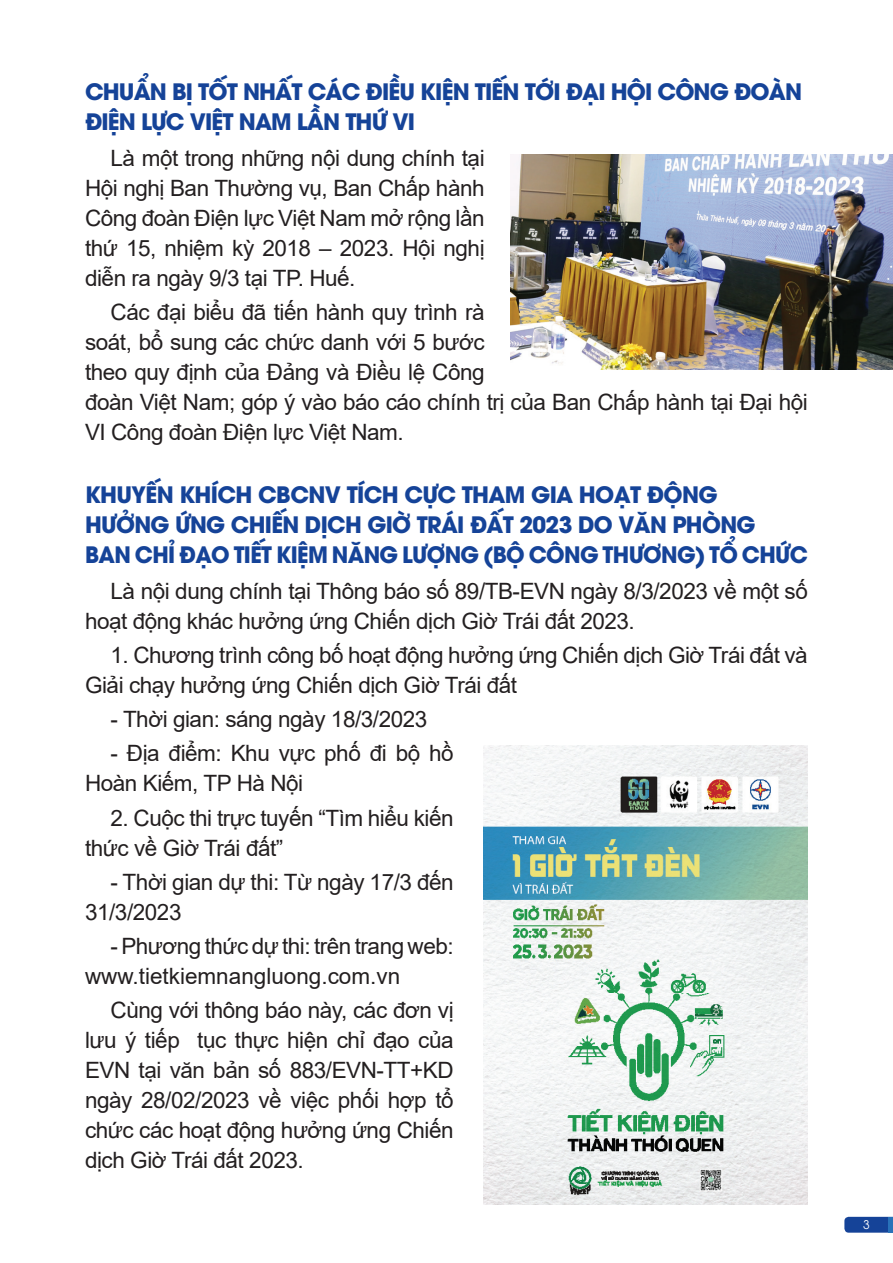
<style>
.page{position:relative;width:893px;height:1263px;background:#fff}
.page>*{position:absolute;margin:0;border:0;box-sizing:border-box;transform-origin:0 0}
.t1{font:22.5px/30px "Arial";letter-spacing:-.02em;color:#231f20}
.t2{font:700 22.5px/30px "UTM Avo";letter-spacing:-.03em;color:#154398}
.t3{font:22.5px/30px "Arial";color:#231f20}
.t4{font:12px "UTM Avo";color:#fff}
</style>
<div class="page">
<svg style="left:844px;top:1217px;width:45px;height:16px"></svg>
<hr style="left:889px;top:1217px;width:4px;height:16px;background:#2972b9">
<img style="left:510px;top:154px;width:383px;height:216px">
<img style="left:483px;top:745px;width:325px;height:459px">
<p class="t2" style="left:85px;top:74px;width:719px">CHUẨN BỊ TỐT NHẤT CÁC ĐIỀU KIỆN TIẾN TỚI ĐẠI HỘI CÔNG ĐOÀN<br>ĐIỆN LỰC VIỆT NAM LẦN THỨ VI</p>
<p class="t1" style="left:85px;top:143px;width:401px;text-align:justify;text-indent:26px">Là một trong những nội dung chính tại Hội nghị Ban Thường vụ, Ban Chấp hành Công đoàn Điện lực Việt Nam mở rộng lần thứ 15, nhiệm kỳ 2018 – 2023. Hội nghị diễn ra ngày 9/3 tại TP. Huế.</p>
<p class="t1" style="left:85px;top:297px;width:724px;text-indent:26px">Các đại biểu đã tiến hành quy trình rà<br>soát, bổ sung các chức danh với 5 bước<br>theo quy định của Đảng và Điều lệ Công<br>đoàn Việt Nam; góp ý vào báo cáo chính trị của Ban Chấp hành tại Đại hội VI Công đoàn Điện lực Việt Nam.</p>
<p class="t2" style="left:85px;top:477px;width:720px">KHUYẾN KHÍCH CBCNV TÍCH CỰC THAM GIA HOẠT ĐỘNG<br>HƯỞNG ỨNG CHIẾN DỊCH GIỜ TRÁI ĐẤT 2023 DO VĂN PHÒNG<br>BAN CHỈ ĐẠO TIẾT KIỆM NĂNG LƯỢNG (BỘ CÔNG THƯƠNG) TỔ CHỨC</p>
<p class="t1" style="left:85px;top:575px;width:724px;text-indent:26px">Là nội dung chính tại Thông báo số 89/TB-EVN ngày 8/3/2023 về một số hoạt động khác hưởng ứng Chiến dịch Giờ Trái đất 2023.</p>
<p class="t1" style="left:85px;top:640px;width:724px;text-indent:26px">1. Chương trình công bố hoạt động hưởng ứng Chiến dịch Giờ Trái đất và<br>Giải chạy hưởng ứng Chiến dịch Giờ Trái đất</p>
<p class="t1" style="left:111px;top:704px;width:318px">- Thời gian: sáng ngày 18/3/2023</p>
<p class="t1" style="left:85px;top:738px;width:370px;text-indent:26px">- Địa điểm: Khu vực phố đi bộ hồ<br>Hoàn Kiếm, TP Hà Nội</p>
<p class="t1" style="left:85px;top:802px;width:370px;text-indent:26px">2. Cuộc thi trực tuyến “Tìm hiểu kiến thức về Giờ Trái đất”</p>
<p class="t1" style="left:85px;top:867px;width:370px;text-indent:26px">- Thời gian dự thi: Từ ngày 17/3 đến<br>31/3/2023</p>
<p class="t3" style="left:85px;top:931px;width:370px;text-indent:26px">- Phương thức dự thi: trên trang web: www.tietkiemnangluong.com.vn</p>
<p class="t1" style="left:85px;top:995px;width:370px;text-align:justify;text-indent:26px">Cùng với thông báo này, các đơn vị lưu ý tiếp tục thực hiện chỉ đạo của EVN tại văn bản số 883/EVN-TT+KD ngày 28/02/2023 về việc phối hợp tổ chức các hoạt động hưởng ứng Chiến dịch Giờ Trái đất 2023.</p>
<p class="t4" style="left:863px;top:1215px;width:8px">3</p>
</div>
